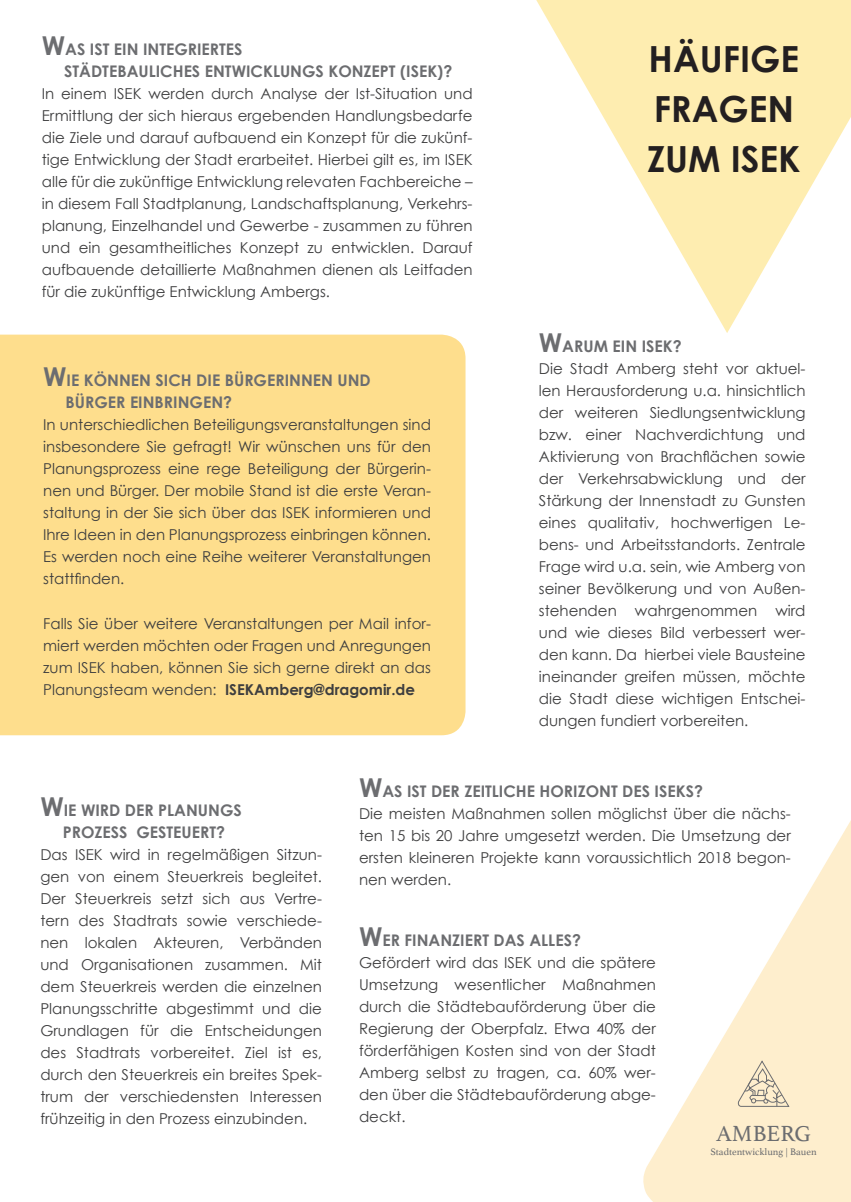
<style>
.page{position:relative;width:851px;height:1202px;background:#fff}
.page>*{position:absolute;margin:0;border:0;box-sizing:border-box;transform-origin:0 0}
.t1{font:700 36px/50px "Century Gothic";color:#231f20}
.t2{font:23px "Athelas";color:#6c6d70}
.t3{font:700 16px/22px "Century Gothic";color:#6c6d70}
.t4{font:15px/22px "Century Gothic";color:#3e3e3f;text-align:justify}
.t5{font:10px "Athelas";color:#6c6d70}
.s1{font-size:26px}
.s2{font-weight:700}
</style>
<div class="page">
<div style="left:0;top:335px;width:465px;height:400px;background:#fede8d"></div>
<svg style="left:643px;top:822px;width:207px;height:380px;fill:#feeecd"></svg>
<svg style="left:737px;top:1061px;width:52px;height:46px"></svg>
<svg style="left:536px;top:0;width:314px;height:333px;fill:#feedb0"></svg>
<p class="t3" style="left:64px;top:38px;width:389px;text-indent:-22px"><span class="s1">W</span>AS IST EIN INTEGRIERTES<br>STÄDTEBAULICH ES ENTWICKLUNGS KONZEPT (ISEK)?</p>
<p class="t4" style="left:42px;top:83px;width:432px">In einem ISEK werden durch Analyse der Ist-Situation und Ermittlung der sich hieraus ergebenden Handlungsbedarfe die Ziele und darauf aufbauend ein Konzept für die zukünf&shy;tige Entwicklung der Stadt erarbeitet. Hierbei gilt es, im ISEK alle für die zukünftige Entwicklung relevaten Fachbereiche – in diesem Fall Stadtplanung, Landschaftsplanung, Verkehrs&shy;planung, Einzelhandel und Gewerbe - zusammen zu führen und ein gesamtheitliches Konzept zu entwicklen. Darauf aufbauende detaillierte Maßnahmen dienen als Leitfaden für die zukünftige Entwicklung Ambergs.</p>
<p class="t3" style="left:66px;top:369px;width:306px;text-indent:-22px"><span class="s1">W</span>IE KÖNNEN SICH DIE BÜRGERINNEN UND<br>BÜRGER EINBRINGEN?</p>
<p class="t4" style="left:43px;top:414px;width:389px">In unterschiedlichen Beteiligungsveranstaltungen sind insbesondere Sie gefragt! Wir wünschen uns für den Planungsprozess eine rege Beteiligung der Bürgerin&shy;nen und Bürger. Der mobile Stand ist die erste Veran&shy;staltung in der Sie sich über das ISEK informieren und Ihre Ideen in den Planungsprozess einbringen können.<br>Es werden noch eine Reihe weiterer Veranstaltungen stattfinden.</p>
<p class="t4" style="left:43px;top:612px;width:389px">Falls Sie über weitere Veranstaltungen per Mail infor&shy;miert werden möchten oder Fragen und Anregungen zum ISEK haben, können Sie sich gerne direkt an das Planungsteam wenden: <span class="s2">ISEKAMBERG@DRAGOMIR.DE</span></p>
<h1 class="t1" style="left:647px;top:33px;width:155px">HÄUFIGE<br>FRAGEN<br>ZUM ISEK</h1>
<p class="t3" style="left:539px;top:335px;width:144px"><span class="s1">W</span>ARUM EI N ISEK?</p>
<p class="t4" style="left:539px;top:358px;width:268px">Die Stadt Amberg steht vor aktuel&shy;len Herausforderung u.a. hinsichtlich der weiteren Siedlungsentwicklung bzw. einer Nachverdichtung und Aktivierung von Brachflächen sowie der Verkehrsabwicklung und der Stärkung der Innenstadt zu Gunsten eines qualitativ, hochwertigen Le&shy;bens- und Arbeitsstandorts. Zentrale Frage wird u.a. sein, wie Amberg von seiner Bevölkerung und von Außen&shy;stehenden wahrgenommen wird und wie dieses Bild verbessert wer&shy;den kann. Da hierbei viele Bausteine ineinander greifen müssen, möchte die Stadt diese wichtigen Entschei&shy;dungen fundiert vorbereiten.</p>
<p class="t3" style="left:63px;top:799px;width:179px;text-indent:-22px"><span class="s1">W</span>IE WI RD DER PLANUNGS<br>PROZESS</p>
<p class="t3" style="left:136px;top:821px;width:11px">GES</p>
<p class="t3" style="left:166px;top:821px;width:60px">TEUERT?</p>
<p class="t4" style="left:40px;top:843px;width:283px">Das ISEK wird in regelmäßigen Sitzun&shy;gen von einem Steuerkreis begleitet.<br>Der Steuerkreis setzt sich aus Vertre&shy;tern des Stadtrats sowie verschiede&shy;nen lokalen Akteuren, Verbänden und Organisationen zusammen. Mit dem Steuerkreis werden die einzelnen Planungsschritte abgestimmt und die Grundlagen für die Entscheidungen des Stadtrats vorbereitet. Ziel ist es, durch den Steuerkreis ein breites Spek&shy;trum der verschiedensten Interessen frühzeitig in den Prozess einzubinden.</p>
<p class="t3" style="left:359px;top:779px;width:345px"><span class="s1">W</span>AS IST DER ZEITLICHE HORIZONT DES ISEKS?</p>
<p class="t4" style="left:359px;top:802px;width:433px">Die meisten Maßnahmen sollen möglichst über die nächs&shy;ten 15 bis 20 Jahre umgesetzt werden. Die Umsetzung der ersten kleineren Projekte kann voraussichtlich 2018 begon&shy;nen werden.</p>
<p class="t3" style="left:359px;top:928px;width:223px"><span class="s1">W</span>ER FINANZIE RT DAS ALLES?</p>
<p class="t4" style="left:359px;top:951px;width:298px">Gefördert wird das ISEK und die spätere Umsetzung wesentlicher Maßnahmen durch die Städtebauförderung über die Regierung der Oberpfalz. Etwa 40% der förderfähigen Kosten sind von der Stadt Amberg selbst zu tragen, ca. 60% wer&shy;den über die Städtebauförderung abge&shy;deckt.</p>
<h2 class="t2" style="left:716px;top:1115px;width:96px">AMBERG</h2>
<p class="t5" style="left:710px;top:1143px;width:108px">Stadtentwicklung | Bauen</p>
</div>
